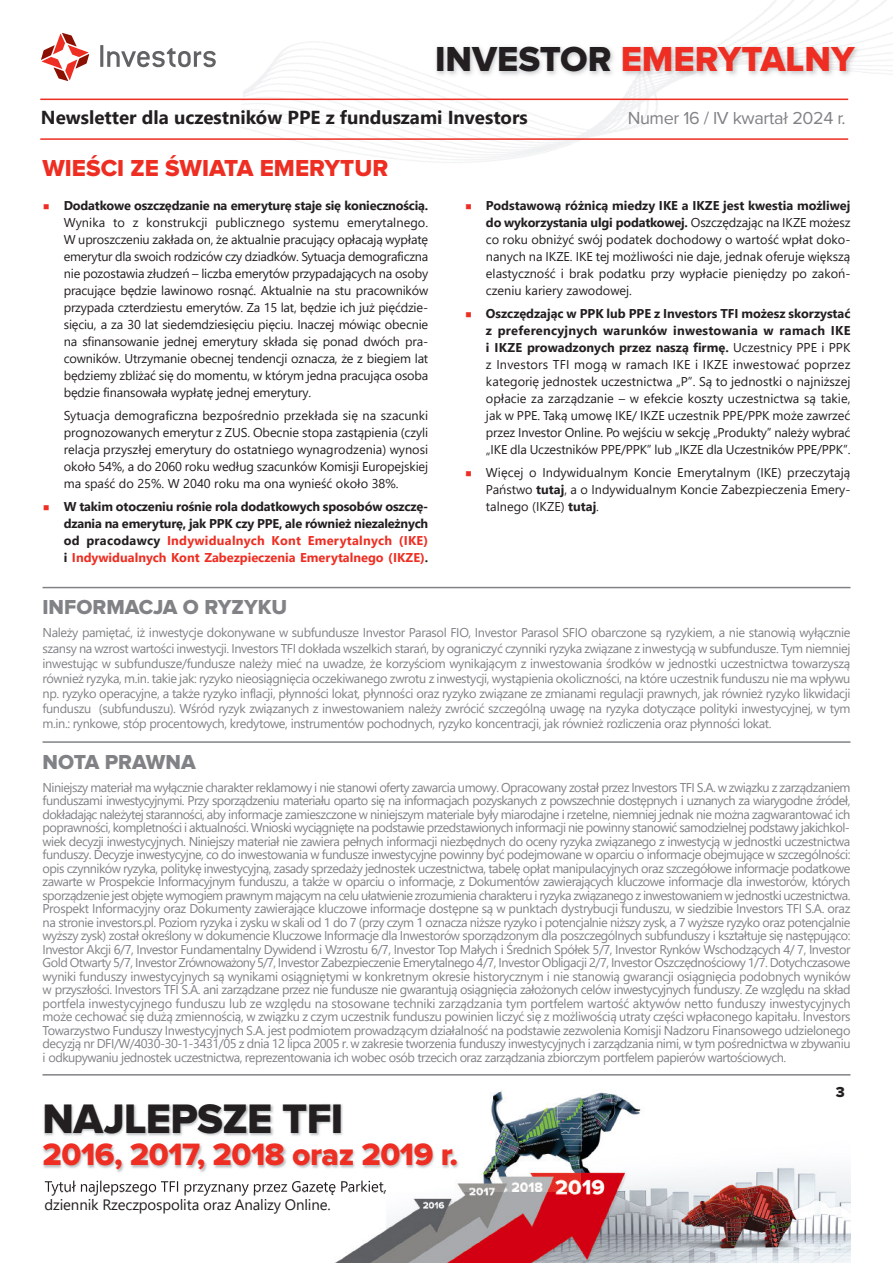
<style>
.page{position:relative;width:893px;height:1263px;background:#fff}
.page>*{position:absolute;margin:0;border:0;box-sizing:border-box;transform-origin:0 0}
.t1{font:42.75px "Proxima Nova Extrabld";letter-spacing:-.015em;color:#231f20}
.t2{font:36px "Proxima Nova Extrabld";color:#ee2e22}
.t3{font:32.1px "Proxima Nova Extrabld";letter-spacing:-.015em;color:#ee2e22}
.t4{font:24px "Proxima Nova Extrabld";color:#ee2e22}
.t5{font:21px "Proxima Nova Extrabld";color:#808285}
.t6{font:700 18.75px "Segoe UI";color:#231f20}
.t7{font:18px "Proxima Nova";letter-spacing:-.02em;color:#808285}
.t8{font:15px "Segoe UI";letter-spacing:-.01em;color:#231f20}
.t9{font:15px "Proxima Nova Extrabld";color:#231f20}
.t10{font:12.75px/13.5px "Segoe UI";letter-spacing:-.035em;color:#808285;text-align:justify}
.t11{font:12.75px/17px "Segoe UI";color:#231f20;text-align:justify}
.t12{font:700 12.75px/17px "Segoe UI";color:#231f20;text-align:justify}
.s1{color:#231f20}
.s2{font-family:"Menlo";font-weight:700;font-style:italic;color:#ee2e22}
.s3{font-weight:700}
.s4{font-family:"Menlo";font-style:italic;color:#ee2e22}
.s5{color:#ee2e22}
</style>
<div class="page">
<hr style="left:100px;top:45px;width:3px;height:22px;background:#636366">
<svg style="left:107px;top:48px;width:109px;height:19px"></svg>
<svg style="left:41px;top:33px;width:48px;height:48px"></svg>
<img style="left:390px;top:35px;width:486px;height:66px">
<hr style="left:40px;top:99px;width:808px;height:1px;background:#ee2e22">
<hr style="left:40px;top:138px;width:808px;height:2px;background:#ee2e22">
<img style="left:322px;top:1091px;width:528px;height:172px">
<img style="left:43px;top:1092px;width:537px;height:99px">
<img style="left:45px;top:1180px;width:79px;height:11px">
<hr style="left:43px;top:1074px;width:807px;height:1px;background:#808285">
<hr style="left:43px;top:741px;width:807px;height:2px;background:#808285">
<hr style="left:43px;top:587px;width:807px;height:1px;background:#808285">
<h2 class="t2" style="left:435px;top:47px;width:421px"><span class="s1">INVESTOR</span> EMERYTALNY</h2>
<h3 class="t6" style="left:41px;top:104px;width:488px">Newsletter dla uczestników PPE z funduszami Investors</h3>
<h3 class="t7" style="left:628px;top:112px;width:219px">Numer 16 / IV kwartał 2024 r.</h3>
<h3 class="t4" style="left:43px;top:160px;width:347px">WIEŚCI ZE ŚWIATA EMERYTUR</h3>
<p class="t11" style="left:64px;top:196px;width:366px;text-indent:-21px"><span class="s2">▪</span> <span class="s3">Dodatkowe oszczędzanie na emeryturę staje się koniecznością.<br></span>Wynika to z konstrukcji publicznego systemu emerytalnego.<br>W uproszczeniu zakłada on, że aktualnie pracujący opłacają wypłatę emerytur dla swoich rodziców czy dziadków. Sytuacja demograficzna nie pozostawia złudzeń – liczba emerytów przypadających na osoby pracujące będzie lawinowo rosnąć. Aktualnie na stu pracowników przypada czterdziestu emerytów. Za 15 lat, będzie ich już pięćdzie&shy;sięciu, a za 30 lat siedemdziesięciu pięciu. Inaczej mówiąc obecnie na sfinansowanie jednej emerytury składa się ponad dwóch pra&shy;cowników. Utrzymanie obecnej tendencji oznacza, że z biegiem lat będziemy zbliżać się do momentu, w którym jedna pracująca osoba będzie finansowała wypłatę jednej emerytury.</p>
<p class="t11" style="left:64px;top:406px;width:366px">Sytuacja demograficzna bezpośrednio przekłada się na szacunki prognozowanych emerytur z ZUS. Obecnie stopa zastąpienia (czyli relacja przyszłej emerytury do ostatniego wynagrodzenia) wynosi około 54%, a do 2060 roku według szacunków Komisji Europejskiej ma spaść do 25%. W 2040 roku ma ona wynieść około 38%.</p>
<p class="t12" style="left:64px;top:497px;width:366px;text-indent:-21px"><span class="s4">▪</span> W takim otoczeniu rośnie rola dodatkowych sposobów oszczę&shy;dzania na emeryturę, jak PPK czy PPE, ale również niezależnych od pracodawcy <span class="s5">Indywidualnych Kont Emerytalnych (IKE) </span>i <span class="s5">Indywidualnych Kont Zabezpieczenia Emerytalnego (IKZE)</span>.</p>
<h3 class="t5" style="left:43px;top:599px;width:246px">INFORMACJA O RYZYKU</h3>
<p class="t11" style="left:486px;top:196px;width:366px;text-indent:-21px"><span class="s2">▪</span> <span class="s3">Podstawową różnicą miedzy IKE a IKZE jest kwestia możliwej do wykorzystania ulgi podatkowej.</span> Oszczędzając na IKZE możesz co roku obniżyć swój podatek dochodowy o wartość wpłat doko&shy;nanych na IKZE. IKE tej możliwości nie daje, jednak oferuje większą elastyczność i brak podatku przy wypłacie pieniędzy po zakoń&shy;czeniu kariery zawodowej.</p>
<p class="t11" style="left:486px;top:304px;width:366px;text-indent:-21px"><span class="s2">▪</span> <span class="s3">Oszczędzając w PPK lub PPE z Investors TFI możesz skorzystać z preferencyjnych warunków inwestowania w ramach IKE i IKZE prowadzonych przez naszą firmę.</span> Uczestnicy PPE i PPK z Investors TFI mogą w ramach IKE i IKZE inwestować poprzez kategorię jednostek uczestnictwa „P”. Są to jednostki o najniższej opłacie za zarządzanie – w efekcie koszty uczestnictwa są takie, jak w PPE. Taką umowę IKE/ IKZE uczestnik PPE/PPK może zawrzeć przez Investor Online. Po wejściu w sekcję „Produkty” należy wybrać „IKE dla Uczestników PPE/PPK” lub „IKZE dla Uczestników PPE/PPK”.</p>
<p class="t11" style="left:486px;top:463px;width:366px;text-indent:-21px"><span class="s2">▪</span> Więcej o Indywidualnym Koncie Emerytalnym (IKE) przeczytają Państwo <span class="s3">tutaj</span>, a o Indywidualnym Koncie Zabezpieczenia Emery&shy;talnego (IKZE) <span class="s3">tutaj</span>.</p>
<p class="t10" style="left:43px;top:625px;width:809px;line-height:15px">Należy pamiętać, iż inwestycje dokonywane w subfundusze Investor Parasol FIO, Investor Parasol SFIO obarczone są ryzykiem, a nie stanowią wyłącznie szansy na wzrost wartości inwestycji. Investors TFI dokłada wszelkich starań, by ograniczyć czynniki ryzyka związane z inwestycją w subfundusze. Tym niemniej inwestując w subfundusze/fundusze należy mieć na uwadze, że korzyściom wynikającym z inwestowania środków w jednostki uczestnictwa towarzyszą również ryzyka, m.in. takie jak: ryzyko nieosiągnięcia oczekiwanego zwrotu z inwestycji, wystąpienia okoliczności, na które uczestnik funduszu nie ma wpływu np. ryzyko operacyjne, a także ryzyko inflacji, płynności lokat, płynności oraz ryzyko związane ze zmianami regulacji prawnych, jak również ryzyko likwidacji funduszu (subfunduszu). Wśród ryzyk związanych z inwestowaniem należy zwrócić szczególną uwagę na ryzyka dotyczące polityki inwestycyjnej, w tym m.in.: rynkowe, stóp procentowych, kredytowe, instrumentów pochodnych, ryzyko koncentracji, jak również rozliczenia oraz płynności lokat.</p>
<h3 class="t5" style="left:43px;top:755px;width:155px">NOTA PRAWNA</h3>
<p class="t10" style="left:43px;top:780px;width:809px">Niniejszy materiał ma wyłącznie charakter reklamowy i nie stanowi oferty zawarcia umowy. Opracowany został przez Investors TFI S.A. w związku z zarządzaniem funduszami inwestycyjnymi. Przy sporządzeniu materiału oparto się na informacjach pozyskanych z powszechnie dostępnych i uznanych za wiarygodne źródeł, dokładając należytej staranności, aby informacje zamieszczone w niniejszym materiale były miarodajne i rzetelne, niemniej jednak nie można zagwarantować ich poprawności, kompletności i aktualności. Wnioski wyciągnięte na podstawie przedstawionych informacji nie powinny stanowić samodzielnej podstawy jakichkol&shy;wiek decyzji inwestycyjnych. Niniejszy materiał nie zawiera pełnych informacji niezbędnych do oceny ryzyka związanego z inwestycją w jednostki uczestnictwa funduszy. Decyzje inwestycyjne, co do inwestowania w fundusze inwestycyjne powinny być podejmowane w oparciu o informacje obejmujące w szczególności: opis czynników ryzyka, politykę inwestycyjną, zasady sprzedaży jednostek uczestnictwa, tabelę opłat manipulacyjnych oraz szczegółowe informacje podatkowe zawarte w Prospekcie Informacyjnym funduszu, a także w oparciu o informacje, z Dokumentów zawierających kluczowe informacje dla inwestorów, których sporządzenie jest objęte wymogiem prawnym mającym na celu ułatwienie zrozumienia charakteru i ryzyka związanego z inwestowaniem wjednostki uczestnictwa.<br>Prospekt Informacyjny oraz Dokumenty zawierające kluczowe informacje dostępne są w punktach dystrybucji funduszu, w siedzibie Investors TFI S.A. oraz na stronie investors.pl. Poziom ryzyka i zysku w skali od 1 do 7 (przy czym 1 oznacza niższe ryzyko i potencjalnie niższy zysk, a 7 wyższe ryzyko oraz potencjalnie wyższy zysk) został określony w dokumencie Kluczowe Informacje dla Inwestorów sporządzonym dla poszczególnych subfunduszy i kształtuje się następująco:<br>Investor Akcji 6/7, Investor Fundamentalny Dywidend i Wzrostu 6/7, Investor Top Małych i Średnich Spółek 5/7, Investor Rynków Wschodzących 4/ 7, Investor Gold Otwarty 5/7, Investor Zrównoważony5/7, Investor Zabezpieczenie Emerytalnego 4/7, Investor Obligacji 2/7, Investor Oszczędnościowy 1/7. Dotychczasowe wyniki funduszy inwestycyjnych są wynikami osiągniętymi w konkretnym okresie historycznym i nie stanowią gwarancji osiągnięcia podobnych wyników w przyszłości. Investors TFI S.A. ani zarządzane przez nie fundusze nie gwarantują osiągnięcia założonych celów inwestycyjnych funduszy. Ze względu na skład portfela inwestycyjnego funduszu lub ze względu na stosowane techniki zarządzania tym portfelem wartość aktywów netto funduszy inwestycyjnych może cechować się dużą zmiennością, w związku z czym uczestnik funduszu powinien liczyć się z możliwością utraty części wpłaconego kapitału. Investors Towarzystwo Funduszy Inwestycyjnych S.A. jest podmiotem prowadzącym działalność na podstawie zezwolenia Komisji Nadzoru Finansowego udzielonego decyzją nr DFI/W/4030-30-1-3431/05 z dnia 12 lipca 2005 r. w zakresie tworzenia funduszy inwestycyjnych i zarządzania nimi, w tym pośrednictwa w zbywaniu i odkupywaniu jednostek uczestnictwa, reprezentowania ich wobec osób trzecich oraz zarządzania zbiorczym portfelem papierów wartościowych.</p>
<h1 class="t1" style="left:43px;top:1105px;width:302px">NAJLEPSZE TFI</h1>
<h3 class="t3" style="left:43px;top:1144px;width:417px">2016, 2017, 2018 ORAZ 2019 R.</h3>
<p class="t8" style="left:44px;top:1193px;width:288px">dziennik Rzeczpospolita oraz Analizy Online.</p>
<p class="t9" style="left:836px;top:1087px;width:11px">3</p>
</div>
